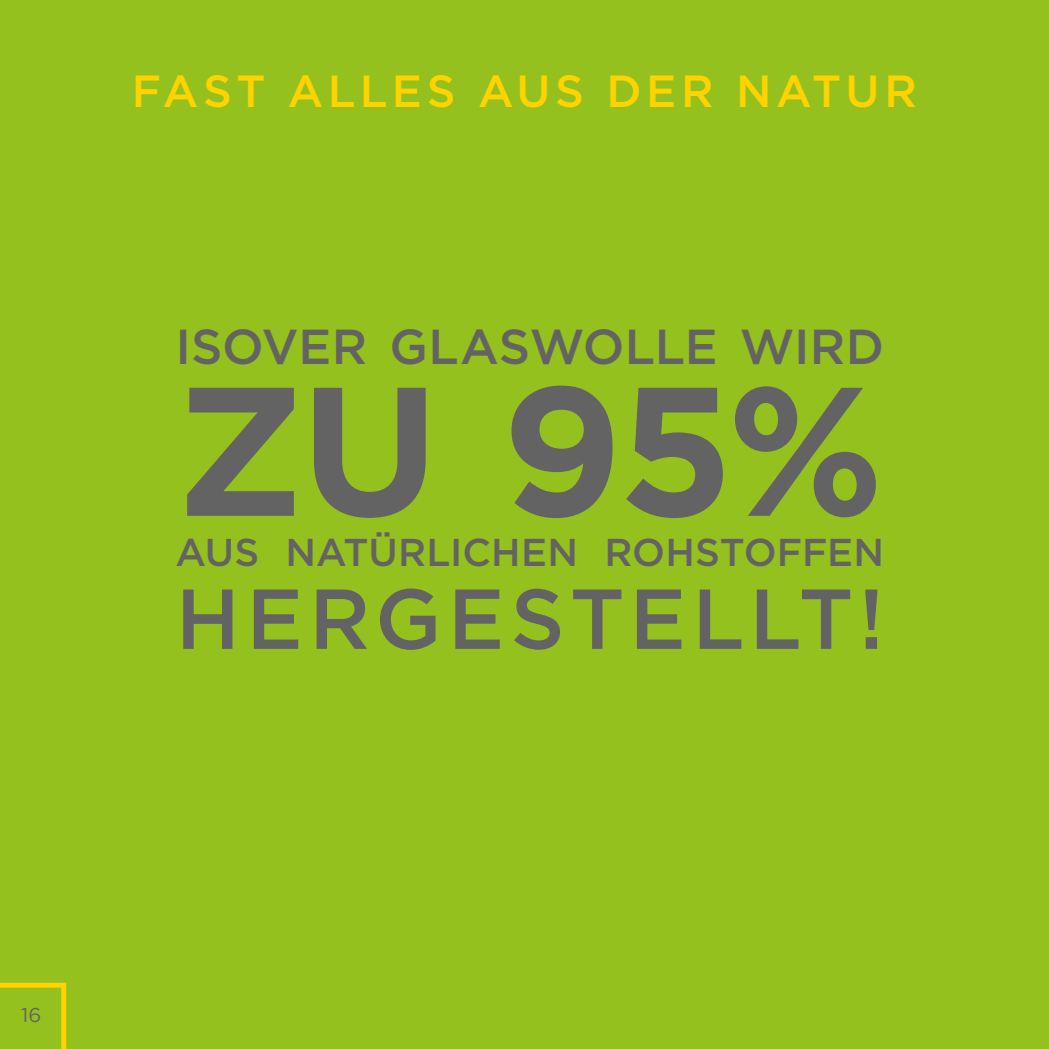
<style>
.page{position:relative;width:1049px;height:1049px;background:#95c11f}
.page>*{position:absolute;margin:0;border:0;box-sizing:border-box;transform-origin:0 0}
.t1{font:700 183px "Gotham";color:#646363}
.t2{font:500 84.75px "Gotham";letter-spacing:.065em;color:#646363}
.t3{font:500 49px "Gotham";color:#646363}
.t4{font:500 45px "Gotham";letter-spacing:.1em;color:#ffd300}
.t5{font:500 38.75px "Gotham";color:#646363}
.t6{font:20px "Gotham";color:#646363}
</style>
<div class="page">
<svg style="left:0;top:983px;width:66px;height:66px"></svg>
<p class="t4" style="left:132px;top:62px;width:787px">FAST ALLES AUS DER NATUR</p>
<p class="t3" style="left:176px;top:315px;width:710px">ISOVER GLASWOLLE WIRD</p>
<p class="t1" style="left:176px;top:330px;width:710px">ZU 95%</p>
<p class="t5" style="left:176px;top:527px;width:710px">AUS NATÜRLICHEN ROHSTOFFEN</p>
<p class="t2" style="left:176px;top:563px;width:710px">HERGESTELLT!</p>
<p class="t6" style="left:21px;top:1002px;width:22px">16</p>
</div>
